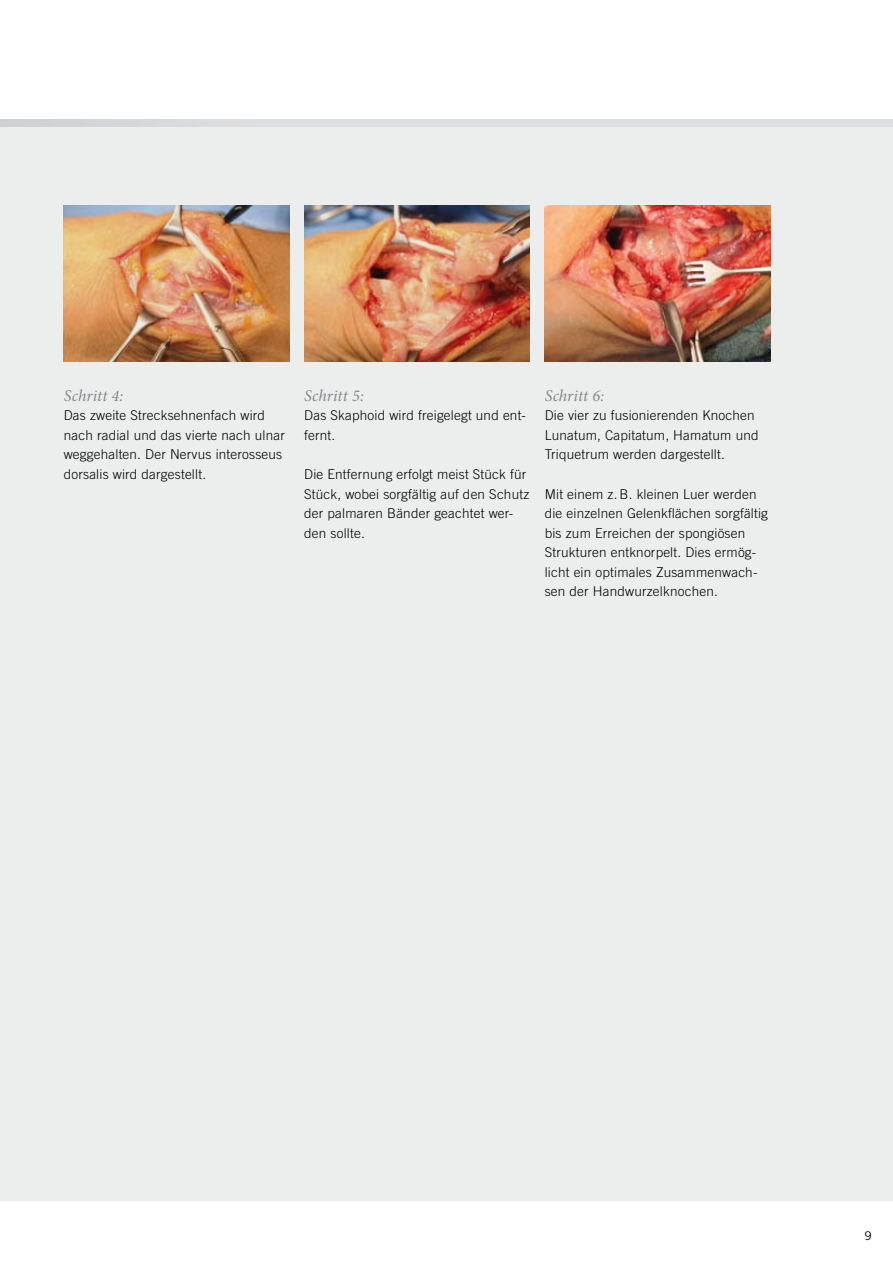
<style>
.page{position:relative;width:893px;height:1263px;background:#fff}
.page>*{position:absolute;margin:0;border:0;box-sizing:border-box;transform-origin:0 0}
.t1{font:italic 16.5px "Minion Pro";letter-spacing:.005em;color:#87888a}
.t2{font:300 13.5px/19.5px "Trade Gothic";letter-spacing:.015em;color:#000}
.t3{font:12px "Trade Gothic";color:#000}
</style>
<div class="page">
<div style="left:0;top:119px;width:893px;height:9px;background:#dddedf"></div>
<div style="left:0;top:128px;width:893px;height:1073px;background:#eceded"></div>
<img style="left:304px;top:206px;width:226px;height:156px">
<img style="left:64px;top:206px;width:225px;height:156px">
<img style="left:545px;top:206px;width:225px;height:156px">
<p class="t1" style="left:64px;top:384px;width:61px">Schritt 4:</p>
<p class="t2" style="left:64px;top:406px;width:223px">Das zweite Strecksehnenfach wird nach radial und das vierte nach ulnar weggehalten. Der N ervus interosseus dorsalis wird dargestellt.</p>
<p class="t1" style="left:304px;top:384px;width:61px">Schritt 5:</p>
<p class="t2" style="left:304px;top:406px;width:223px">Das Skaphoid wird freigelegt und ent&shy;fernt.</p>
<p class="t2" style="left:304px;top:464px;width:227px">Die Entfernung erfolgt meist Stück für<br>Stück, wobei sorgfältig auf den Schutz der palmaren Bänder geachtet wer&shy;den sollte.</p>
<p class="t1" style="left:545px;top:384px;width:61px">Schritt 6:</p>
<p class="t2" style="left:545px;top:406px;width:215px">Die vier zu fusionierenden Knochen<br>Lunatum, Capitatum, Hamatum und<br>Triquetrum werden dargestellt.</p>
<p class="t2" style="left:545px;top:484px;width:225px">Mit einem z.B. kleinen Luer werden die einzelnen Gelenkflächen sorgfältig bis zum Erreichen der spongiösen Strukturen entknorpelt. Dies ermög&shy;licht ein optimales Zusammenwach&shy;sen der Handwurzelknochen.</p>
<p class="t3" style="left:864px;top:1228px;width:9px">9</p>
</div>
